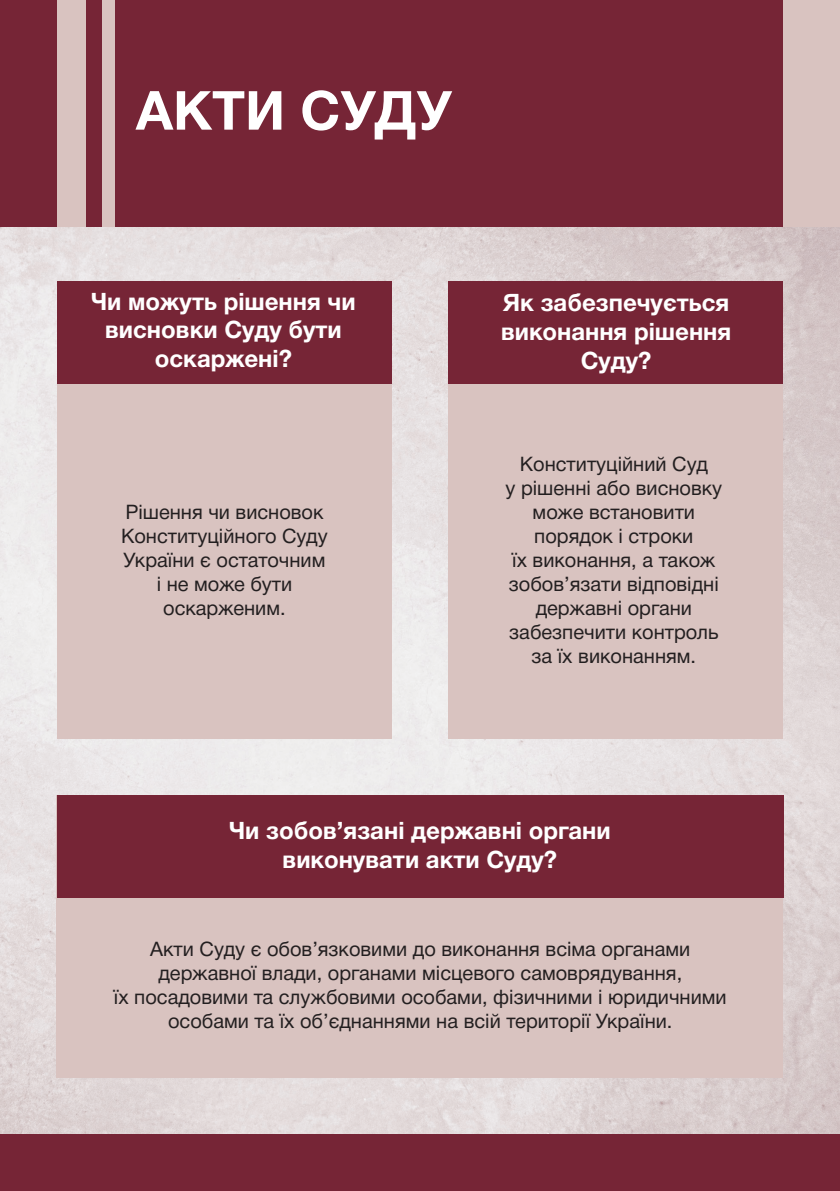
<style>
.page{position:relative;width:840px;height:1191px;background:#fff}
.page>*{position:absolute;margin:0;border:0;box-sizing:border-box;transform-origin:0 0}
.t1{font:700 54px "Helvetica Neue Cyr";color:#fff}
.t2{font:700 24px/28.8px "Helvetica Neue Cyr";color:#fff;text-align:center}
.t3{font:20px/24px "Helvetica Neue Cyr";color:#231f20;text-align:center}
</style>
<div class="page">
<img style="left:0;top:226px;width:839px;height:908px">
<div style="left:0;top:1134px;width:839px;height:57px;background:#762536"></div>
<div style="left:0;top:0;width:839px;height:226px;background:#762536"></div>
<div style="left:782px;top:0;width:57px;height:226px;background:#d9c3c0"></div>
<div style="left:57px;top:0;width:29px;height:226px;background:#d9c3c0"></div>
<div style="left:102px;top:0;width:12px;height:226px;background:#d9c3c0"></div>
<div style="left:57px;top:795px;width:725px;height:282px;background:#d9c3c0"></div>
<div style="left:448px;top:282px;width:334px;height:456px;background:#d9c3c0"></div>
<div style="left:57px;top:282px;width:334px;height:456px;background:#d9c3c0"></div>
<div style="left:57px;top:282px;width:334px;height:102px;background:#762536"></div>
<div style="left:448px;top:282px;width:334px;height:102px;background:#762536"></div>
<div style="left:57px;top:795px;width:725px;height:102px;background:#762536"></div>
<h1 class="t1" style="left:136px;top:81px;width:318px">АКТИ СУДУ</h1>
<p class="t2" style="left:91px;top:287px;width:266px">Чи можуть рішення чи висновки Суду бути оскаржені?</p>
<p class="t3" style="left:121px;top:500px;width:208px">Рішення чи висновок<br>Конституційного Суду<br>України є остаточним і не може бути оскарженим.</p>
<p class="t2" style="left:500px;top:288px;width:232px">Як забезпечується виконання рішення<br>Суду?</p>
<p class="t3" style="left:505px;top:452px;width:218px">Конституційний Суд<br>у рішенні або висновку може встановити порядок і строки<br>їх виконання, а також зобов’язати відповідні державні органи забезпечити контроль за їх виконанням.</p>
<p class="t2" style="left:229px;top:816px;width:383px">Чи зобов’язані державні органи виконувати акти Суду?</p>
<p class="t3" style="left:114px;top:937px;width:614px">Акти Суду є обов’язковими до виконання всіма органами державної влади, органами місцевого самоврядування,<br>їх посадовими та службовими особами, фізичними і юридичними особами та їх об’єднаннями на всій території України.</p>
</div>
